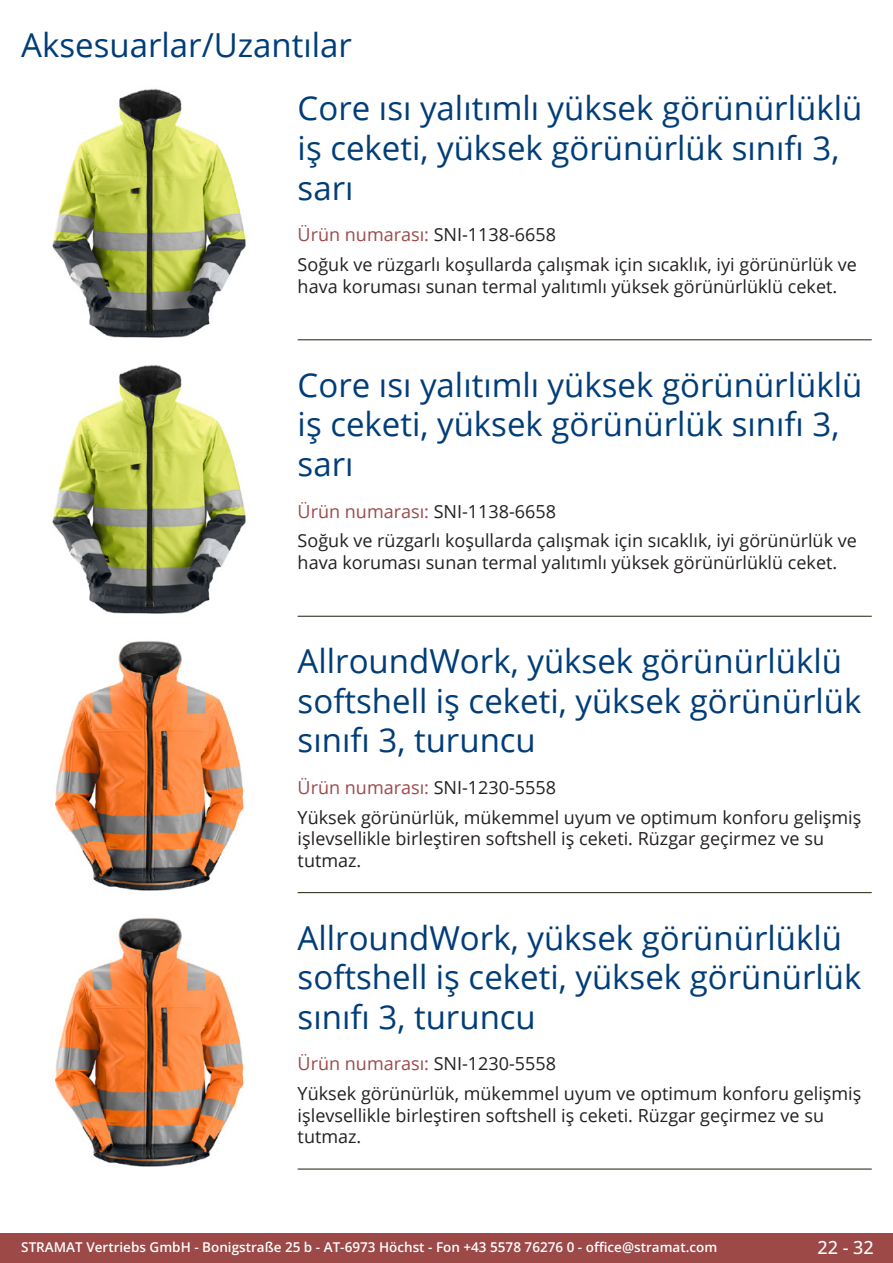
<style>
.page{position:relative;width:893px;height:1263px;background:#fff}
.page>*{position:absolute;margin:0;border:0;box-sizing:border-box;transform-origin:0 0}
.Produkttitel{font:33px/39.6px "Open Sans";color:#003d78}
.RastTitel{font:33px "Open Sans";color:#003d78}
.Beschreibung_Text{font:18px/21.6px "Open Sans";color:#231f20}
.TechDaten_Überschrif{font:18px "Open Sans";color:#9c4948}
.t1{font:500 18px "Open Sans";color:#fff}
.t2{font:600 13.5px "Open Sans";color:#fff}
.s1{color:#231f20}
</style>
<div class="page">
<div style="left:0;top:1233px;width:893px;height:30px;background:#9c4948"></div>
<hr style="left:298px;top:340px;width:574px;height:1px;background:#201d08">
<hr style="left:298px;top:616px;width:574px;height:1px;background:#201d08">
<hr style="left:298px;top:892px;width:574px;height:1px;background:#201d08">
<hr style="left:298px;top:1169px;width:574px;height:1px;background:#201d08">
<img style="left:52px;top:89px;width:194px;height:249px">
<img style="left:52px;top:365px;width:194px;height:249px">
<img style="left:55px;top:641px;width:189px;height:250px">
<img style="left:54px;top:918px;width:190px;height:249px">
<p class="RastTitel" style="left:21px;top:22px;width:332px">Aksesuarlar/Uzantılar</p>
<p class="Produkttitel" style="left:298px;top:88px;width:566px">Core ısı yalıtımlı yüksek görünürlüklü iş ceketi, yüksek görünürlük sınıfı 3, sarı</p>
<p class="TechDaten_Überschrif" style="left:298px;top:222px;width:260px">Ürün numarası: <span class="s1">SNI-1138-6658</span></p>
<p class="Beschreibung_Text" style="left:298px;top:253px;width:561px">Soğuk ve rüzgarlı koşullarda çalışmak için sıcaklık, iyi görünürlük ve hava koruması sunan termal yalıtımlı yüksek görünürlüklü ceket.</p>
<p class="Produkttitel" style="left:298px;top:364px;width:566px">Core ısı yalıtımlı yüksek görünürlüklü iş ceketi, yüksek görünürlük sınıfı 3, sarı</p>
<p class="TechDaten_Überschrif" style="left:298px;top:499px;width:260px">Ürün numarası: <span class="s1">SNI-1138-6658</span></p>
<p class="Beschreibung_Text" style="left:298px;top:530px;width:561px">Soğuk ve rüzgarlı koşullarda çalışmak için sıcaklık, iyi görünürlük ve hava koruması sunan termal yalıtımlı yüksek görünürlüklü ceket.</p>
<p class="Produkttitel" style="left:298px;top:640px;width:565px">AllroundWork, yüksek görünürlüklü softshell iş ceketi, yüksek görünürlük sınıfı 3, turuncu</p>
<p class="TechDaten_Überschrif" style="left:298px;top:775px;width:260px">Ürün numarası: <span class="s1">SNI-1230-5558</span></p>
<p class="Beschreibung_Text" style="left:298px;top:806px;width:565px">Yüksek görünürlük, mükemmel uyum ve optimum konforu gelişmiş işlevsellikle birleştiren softshell iş ceketi. Rüzgar geçirmez ve su tutmaz.</p>
<p class="Produkttitel" style="left:298px;top:917px;width:565px">AllroundWork, yüksek görünürlüklü softshell iş ceketi, yüksek görünürlük sınıfı 3, turuncu</p>
<p class="TechDaten_Überschrif" style="left:298px;top:1051px;width:260px">Ürün numarası: <span class="s1">SNI-1230-5558</span></p>
<p class="Beschreibung_Text" style="left:298px;top:1082px;width:565px">Yüksek görünürlük, mükemmel uyum ve optimum konforu gelişmiş işlevsellikle birleştiren softshell iş ceketi. Rüzgar geçirmez ve su tutmaz.</p>
<p class="t2" style="left:21px;top:1238px;width:698px">STRAMAT Vertriebs GmbH - Bonigstraße 25 b - AT-6973 Höchst - Fon +43 5578 76276 0 - office@stramat.com</p>
<p class="t1" style="left:817px;top:1234px;width:58px">22 - 32</p>
</div>
